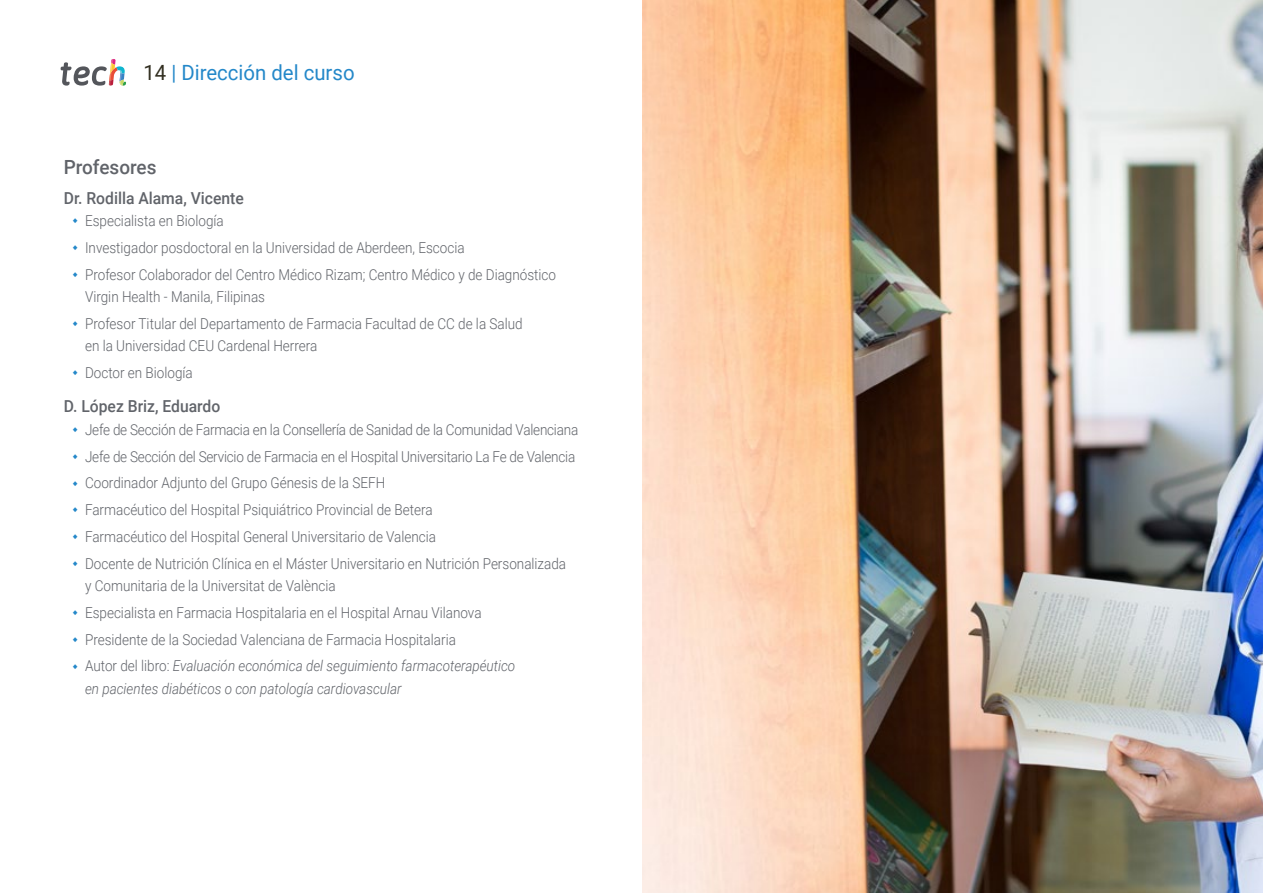
<style>
.page{position:relative;width:1263px;height:893px;background:#fff}
.page>*{position:absolute;margin:0;border:0;box-sizing:border-box;transform-origin:0 0}
.t1{font:21px "Roboto";color:#2488c9}
.t2{font:500 19.5px "Roboto";color:#61646a}
.t3{font:500 16.5px "Roboto";color:#61646a;scale:.95 1}
.t4{font:300 15px/26.7px "Roboto";color:#61646a;scale:.9 1}
.t5{font:italic 300 15px "Roboto";color:#61646a;scale:.9 1}
.s1{color:#312e20}
.s2{font-style:italic}
</style>
<div class="page">
<svg style="left:61px;top:59px;width:65px;height:27px"></svg>
<img style="left:642px;top:0;width:621px;height:893px">
<h1 class="t1" style="left:144px;top:57px;width:213px"><span class="s1">14</span> | Dirección del curso</h1>
<h2 class="t2" style="left:64px;top:154px;width:94px">Profesores</h2>
<p class="t3" style="left:64px;top:186px;width:191px">Dr. Rodilla Alama, Vicente</p>
<p class="t4" style="left:85px;top:207px;width:525px">Especialista en Biología<br>Investigador posdoctoral en la Universidad de Aberdeen, Escocia<br>Profesor Colaborador del Centro Médico Rizam; Centro Médico y de Diagnóstico</p>
<p class="t4" style="left:85px;top:283px;width:488px">Virgin Health - Manila, Filipinas<br>Profesor Titular del Departamento de Farmacia Facultad de CC de la Salud</p>
<p class="t4" style="left:85px;top:332px;width:260px">en la Universidad CEU Cardenal Herrera<br>Doctor en Biología</p>
<p class="t3" style="left:64px;top:395px;width:166px">D. López Briz, Eduardo</p>
<p class="t4" style="left:85px;top:415px;width:549px">Jefe de Sección de Farmacia en la Consellería de Sanidad de la Comunidad Valenciana Jefe de Sección del Servicio de Farmacia en el Hospital Universitario La Fe de Valencia Coordinador Adjunto del Grupo Génesis de la SEFH<br>Farmacéutico del Hospital Psiquiátrico Provincial de Betera<br>Farmacéutico del Hospital General Universitario de Valencia<br>Docente de Nutrición Clínica en el Máster Universitario en Nutrición Personalizada</p>
<p class="t4" style="left:85px;top:572px;width:480px">y Comunitaria de la Universitat de València<br>Especialista en Farmacia Hospitalaria en el Hospital Arnau Vilanova Presidente de la Sociedad Valenciana de Farmacia Hospitalaria<br>Autor del libro: <span class="s2">Evaluación económica del seguimiento farmacoterapéutico</span></p>
<p class="t5" style="left:85px;top:678px;width:353px">en pacientes diabéticos o con patología cardiovascular</p>
</div>
